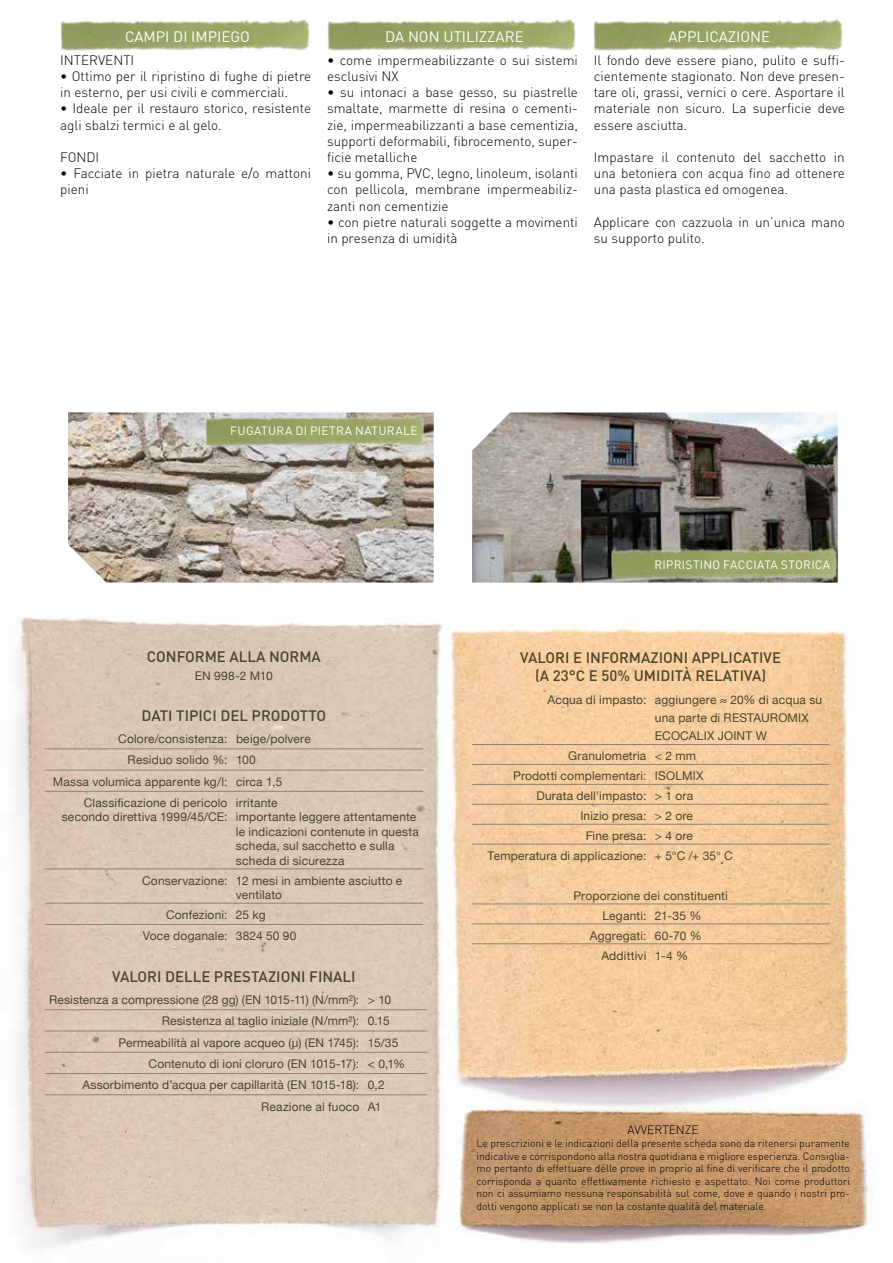
<style>
.page{position:relative;width:893px;height:1263px;background:#fff}
.page>*{position:absolute;margin:0;border:0;box-sizing:border-box;transform-origin:0 0}
.t1{font:500 15px/18px "DIN";color:#4a462a;text-align:center}
.t2{font:15px "DIN";color:#fff}
.t3{font:300 13.5px/16.2px "DIN";color:#000}
.t4{font:12px/14.4px "Helvetica Neue";letter-spacing:.015em;color:#4a462a}
.t5{font:12px "DIN";letter-spacing:.02em;color:#fff}
.t6{font:300 12px "DIN";color:#000}
.t7{font:300 10.5px/12.6px "DIN";color:#000;text-align:justify}
</style>
<div class="page">
<img style="left:15px;top:617px;width:853px;height:629px">
<img style="left:60px;top:19px;width:250px;height:32px">
<img style="left:327px;top:19px;width:249px;height:32px">
<img style="left:593px;top:19px;width:250px;height:32px">
<img style="left:472px;top:412px;width:366px;height:171px">
<img style="left:68px;top:412px;width:366px;height:171px">
<img style="left:610px;top:546px;width:228px;height:37px">
<img style="left:204px;top:413px;width:221px;height:36px">
<hr style="left:45px;top:748px;width:187px;height:1px;background:#8d847a">
<hr style="left:232px;top:748px;width:191px;height:1px;background:#8d847a">
<hr style="left:45px;top:770px;width:187px;height:1px;background:#8d847a">
<hr style="left:232px;top:770px;width:191px;height:1px;background:#8d847a">
<hr style="left:45px;top:791px;width:187px;height:1px;background:#8d847a">
<hr style="left:232px;top:791px;width:191px;height:1px;background:#8d847a">
<hr style="left:45px;top:868px;width:187px;height:1px;background:#8d847a">
<hr style="left:232px;top:868px;width:191px;height:1px;background:#8d847a">
<hr style="left:45px;top:903px;width:187px;height:1px;background:#8d847a">
<hr style="left:232px;top:903px;width:191px;height:1px;background:#8d847a">
<hr style="left:45px;top:924px;width:187px;height:1px;background:#8d847a">
<hr style="left:232px;top:924px;width:191px;height:1px;background:#8d847a">
<hr style="left:45px;top:1009px;width:319px;height:1px;background:#8d847a">
<hr style="left:364px;top:1009px;width:63px;height:1px;background:#8d847a">
<hr style="left:45px;top:1031px;width:319px;height:1px;background:#8d847a">
<hr style="left:364px;top:1031px;width:63px;height:1px;background:#8d847a">
<hr style="left:45px;top:1052px;width:319px;height:1px;background:#8d847a">
<hr style="left:364px;top:1052px;width:63px;height:1px;background:#8d847a">
<hr style="left:45px;top:1073px;width:319px;height:1px;background:#8d847a">
<hr style="left:364px;top:1073px;width:63px;height:1px;background:#8d847a">
<hr style="left:45px;top:1094px;width:319px;height:1px;background:#8d847a">
<hr style="left:364px;top:1094px;width:63px;height:1px;background:#8d847a">
<hr style="left:472px;top:744px;width:179px;height:1px;background:#8d847a">
<hr style="left:651px;top:744px;width:178px;height:1px;background:#8d847a">
<hr style="left:472px;top:764px;width:179px;height:1px;background:#8d847a">
<hr style="left:651px;top:764px;width:178px;height:1px;background:#8d847a">
<hr style="left:472px;top:784px;width:179px;height:1px;background:#8d847a">
<hr style="left:651px;top:784px;width:178px;height:1px;background:#8d847a">
<hr style="left:472px;top:804px;width:179px;height:1px;background:#8d847a">
<hr style="left:651px;top:804px;width:178px;height:1px;background:#8d847a">
<hr style="left:472px;top:824px;width:179px;height:1px;background:#8d847a">
<hr style="left:651px;top:824px;width:178px;height:1px;background:#8d847a">
<hr style="left:472px;top:844px;width:179px;height:1px;background:#8d847a">
<hr style="left:651px;top:844px;width:178px;height:1px;background:#8d847a">
<hr style="left:472px;top:903px;width:179px;height:1px;background:#8d847a">
<hr style="left:651px;top:903px;width:178px;height:1px;background:#8d847a">
<hr style="left:472px;top:923px;width:179px;height:1px;background:#8d847a">
<hr style="left:651px;top:923px;width:178px;height:1px;background:#8d847a">
<hr style="left:472px;top:943px;width:179px;height:1px;background:#8d847a">
<hr style="left:651px;top:943px;width:178px;height:1px;background:#8d847a">
<p class="t2" style="left:125px;top:27px;width:126px">CAMPI DI IMPIEGO</p>
<p class="t2" style="left:385px;top:27px;width:140px">DA NON UTILIZZARE</p>
<p class="t2" style="left:668px;top:27px;width:103px">APPLICAZIONE</p>
<p class="t3" style="left:60px;top:52px;width:76px">INTERVENTI</p>
<p class="t3" style="left:60px;top:68px;width:252px">• Ottimo per il ripristino di fughe di pietre in esterno, per usi civili e commerciali.</p>
<p class="t3" style="left:60px;top:100px;width:252px">• Ideale per il restauro storico, resistente agli sbalzi termici e al gelo.</p>
<p class="t3" style="left:60px;top:149px;width:41px">FONDI</p>
<p class="t3" style="left:60px;top:165px;width:252px">• Facciate in pietra naturale e/o mattoni pieni</p>
<p class="t3" style="left:327px;top:52px;width:252px">• come impermeabilizzante o sui sistemi esclusivi NX</p>
<p class="t3" style="left:327px;top:84px;width:252px;text-align:justify">• su intonaci a base gesso, su piastrelle smaltate, marmette di resina o cementi&shy;zie, impermeabilizzanti a base cementizia, supporti deformabili, fibrocemento, super&shy;ficie metalliche</p>
<p class="t3" style="left:327px;top:165px;width:252px;text-align:justify">• su gomma, PVC, legno, linoleum, isolanti con pellicola, membrane impermeabiliz&shy;zanti non cementizie</p>
<p class="t3" style="left:327px;top:214px;width:252px">• con pietre naturali soggette a movimenti in presenza di umidità</p>
<p class="t3" style="left:594px;top:52px;width:252px;text-align:justify">Il fondo deve essere piano, pulito e suffi&shy;cientemente stagionato. Non deve presen&shy;tare oli, grassi, vernici o cere. Asportare il materiale non sicuro. La superficie deve essere asciutta.</p>
<p class="t3" style="left:594px;top:149px;width:252px;text-align:justify">Impastare il contenuto del sacchetto in una betoniera con acqua fino ad ottenere una pasta plastica ed omogenea.</p>
<p class="t3" style="left:594px;top:214px;width:252px">Applicare con cazzuola in un’unica mano su supporto pulito.</p>
<p class="t5" style="left:230px;top:424px;width:189px">FUGATURA DI PIETRA NATURALE</p>
<p class="t5" style="left:654px;top:557px;width:177px">RIPRISTINO FACCIATA STORICA</p>
<p class="t1" style="left:147px;top:647px;width:176px">CONFORME ALLA NORMA</p>
<p class="t4" style="left:195px;top:669px;width:80px">EN 998-2 M10</p>
<p class="t1" style="left:142px;top:706px;width:186px">DATI TIPICI DEL PRODOTTO</p>
<p class="t4" style="left:118px;top:732px;width:194px">Colore/consistenza: beige/polvere</p>
<p class="t4" style="left:128px;top:754px;width:130px">Residuo solido %: 100</p>
<p class="t4" style="left:53px;top:775px;width:231px">Massa volumica apparente kg/l: circa 1,5</p>
<p class="t4" style="left:84px;top:796px;width:145px">Classificazione di pericolo</p>
<p class="t4" style="left:62px;top:811px;width:167px">secondo direttiva 1999/45/CE:</p>
<p class="t4" style="left:236px;top:796px;width:184px">irritante<br>importante leggere attentamente le indicazioni contenute in questa scheda, sul sacchetto e sulla scheda di sicurezza</p>
<p class="t4" style="left:236px;top:874px;width:168px;text-indent:-94px">Conservazione: 12 mesi in ambiente asciutto e ventilato</p>
<p class="t4" style="left:143px;top:905px;width:155px;line-height:21.3px;text-indent:23px">Confezioni: 25 kg<br>Voce doganale: 3824 50 90</p>
<p class="t1" style="left:112px;top:967px;width:245px">VALORI DELLE PRESTAZIONI FINALI</p>
<p class="t4" style="left:49px;top:993px;width:344px">Resistenza a compressione (28 gg) (EN 1015-11) (N/mm²): &gt; 10</p>
<p class="t4" style="left:162px;top:1015px;width:230px">Resistenza al taglio iniziale (N/mm²): 0.15</p>
<p class="t4" style="left:119px;top:1036px;width:281px">Permeabilità al vapore acqueo (µ) (EN 1745): 15/35</p>
<p class="t4" style="left:148px;top:1057px;width:258px">Contenuto di ioni cloruro (EN 1015-17): &lt; 0,1%</p>
<p class="t4" style="left:82px;top:1078px;width:304px">Assorbimento d’acqua per capillarità (EN 1015-18): 0,2</p>
<p class="t4" style="left:261px;top:1100px;width:122px">Reazione al fuoco A1</p>
<p class="t1" style="left:520px;top:648px;width:262px">VALORI E INFORMAZIONI APPLICATIVE (A 23°C E 50% UMIDITÀ RELATIVA)</p>
<p class="t4" style="left:655px;top:692px;width:169px;line-height:18px;text-indent:-107px">Acqua di impasto: aggiungere ≈ 20% di acqua su una parte di RESTAUROMIX<br>ECOCALIX JOINT W</p>
<p class="t4" style="left:568px;top:749px;width:129px">Granulometria &lt; 2 mm</p>
<p class="t4" style="left:513px;top:769px;width:192px">Prodotti complementari: ISOLMIX</p>
<p class="t4" style="left:536px;top:789px;width:158px">Durata dell'impasto: &gt; 1 ora</p>
<p class="t4" style="left:580px;top:809px;width:114px">Inizio presa: &gt; 2 ore</p>
<p class="t4" style="left:586px;top:829px;width:109px">Fine presa: &gt; 4 ore</p>
<p class="t4" style="left:488px;top:849px;width:247px">Temperatura di applicazione: + 5°C /+ 35° C</p>
<p class="t4" style="left:573px;top:889px;width:156px">Proporzione dei constituenti</p>
<p class="t4" style="left:602px;top:909px;width:100px">Leganti: 21-35 %</p>
<p class="t4" style="left:590px;top:929px;width:113px">Aggregati: 60-70 %</p>
<p class="t4" style="left:601px;top:949px;width:88px">Addittivi 1-4 %</p>
<p class="t6" style="left:628px;top:1122px;width:73px">AVVERTENZE</p>
<p class="t7" style="left:476px;top:1137px;width:375px">Le prescrizioni e le indicazioni della presente scheda sono da ritenersi puramente indicative e corrispondono alla nostra quotidiana e migliore esperienza. Consiglia&shy;mo pertanto di effettuare delle prove in proprio al fine di verificare che il prodotto corrisponda a quanto effettivamente richiesto e aspettato. Noi come produttori non ci assumiamo nessuna responsabilità sul come, dove e quando i nostri pro&shy;dotti vengono applicati se non la costante qualità del materiale.</p>
</div>
